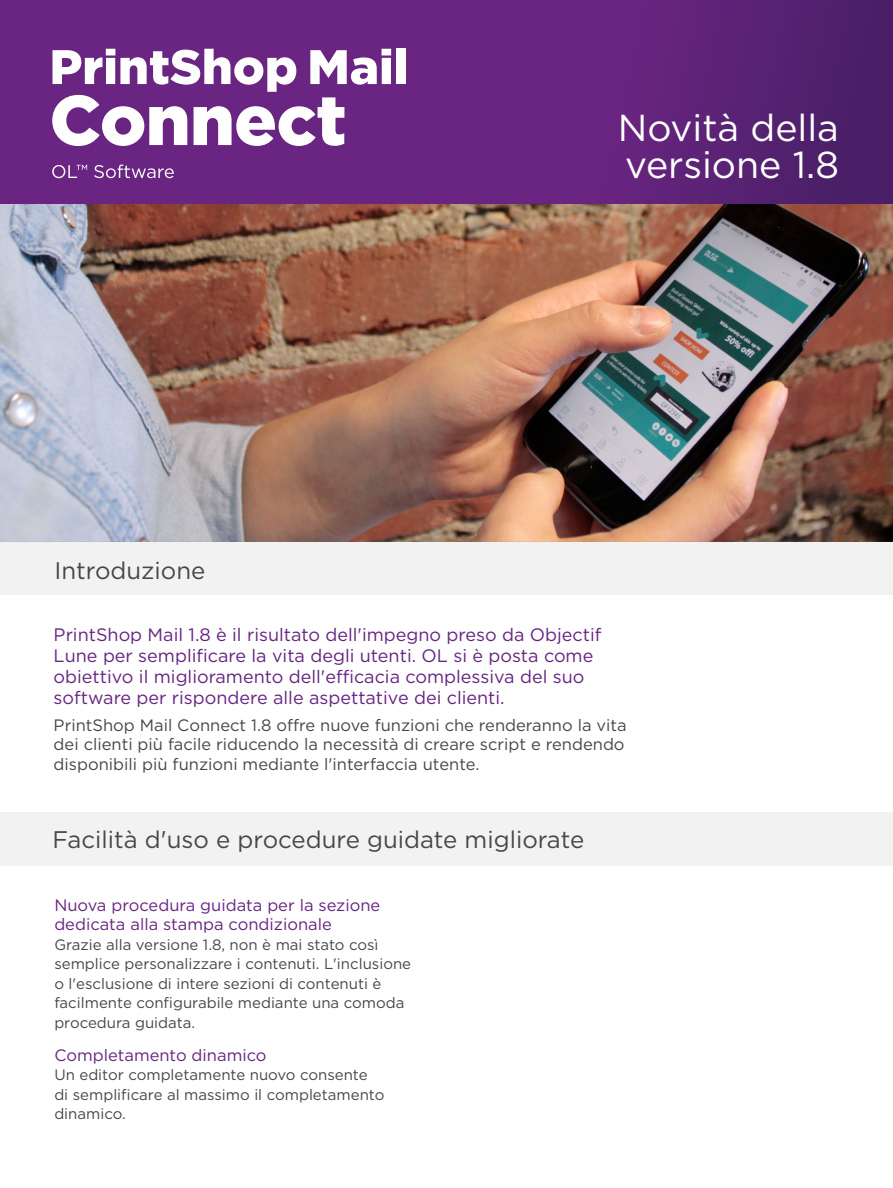
<style>
.page{position:relative;width:893px;height:1188px;background:#fff}
.page>*{position:absolute;margin:0;border:0;box-sizing:border-box;transform-origin:0 0}
.t1{font:37.5px/37.5px "Gotham";color:#fff}
.t2{font:24px "Gotham";color:#464845}
.t3{font:18px/21px "Gotham";color:#662481}
.t4{font:16.5px/19.5px "Gotham";color:#464845}
.t5{font:16.5px/19.5px "Gotham";color:#662481}
.t6{font:15px/19.5px "Gotham";color:#464845}
</style>
<div class="page">
<div style="left:0;top:0;width:893px;height:209px;background:linear-gradient(to right,#722587,#572172)"></div>
<div style="left:396px;top:49px;width:10px;height:35px;background:#fff"></div>
<svg style="left:52px;top:49px;width:339px;height:97px"></svg>
<svg style="left:52px;top:165px;width:35px;height:13px"></svg>
<svg style="left:94px;top:165px;width:80px;height:13px"></svg>
<img style="left:0;top:204px;width:893px;height:338px">
<div style="left:0;top:542px;width:893px;height:53px;background:#f2f2f3"></div>
<div style="left:0;top:812px;width:893px;height:53px;background:#f2f2f3"></div>
<h2 class="t2" style="left:54px;top:555px;width:153px">Introduzione</h2>
<h1 class="t1" style="left:618px;top:108px;width:223px">Novità della versione 1.8</h1>
<p class="t3" style="left:54px;top:624px;width:549px">PrintShop Mail 1.8 è il risultato dell'impegno preso da Objectif Lune per semplificare la vita degli utenti. OL si è posta come obiettivo il miglioramento dell'efficacia complessiva del suo software per rispondere alle aspettative dei clienti.</p>
<p class="t4" style="left:54px;top:715px;width:575px">PrintShop Mail Connect 1.8 offre nuove funzioni che renderanno la vita dei clienti più facile riducendo la necessità di creare script e rendendo disponibili più funzioni mediante l'interfaccia utente.</p>
<h2 class="t2" style="left:52px;top:824px;width:533px">Facilità d'uso e procedure guidate migliorate</h2>
<p class="t5" style="left:54px;top:895px;width:328px">Nuova procedura guidata per la sezione dedicata alla stampa condizionale</p>
<p class="t6" style="left:54px;top:934px;width:358px">Grazie alla versione 1.8, non è mai stato così semplice personalizzare i contenuti. L'inclusione o l'esclusione di intere sezioni di contenuti è facilmente configurabile mediante una comoda procedura guidata.</p>
<p class="t5" style="left:54px;top:1045px;width:214px">Completamento dinamico</p>
<p class="t6" style="left:54px;top:1065px;width:332px">Un editor completamente nuovo consente di semplificare al massimo il completamento dinamico.</p>
</div>
